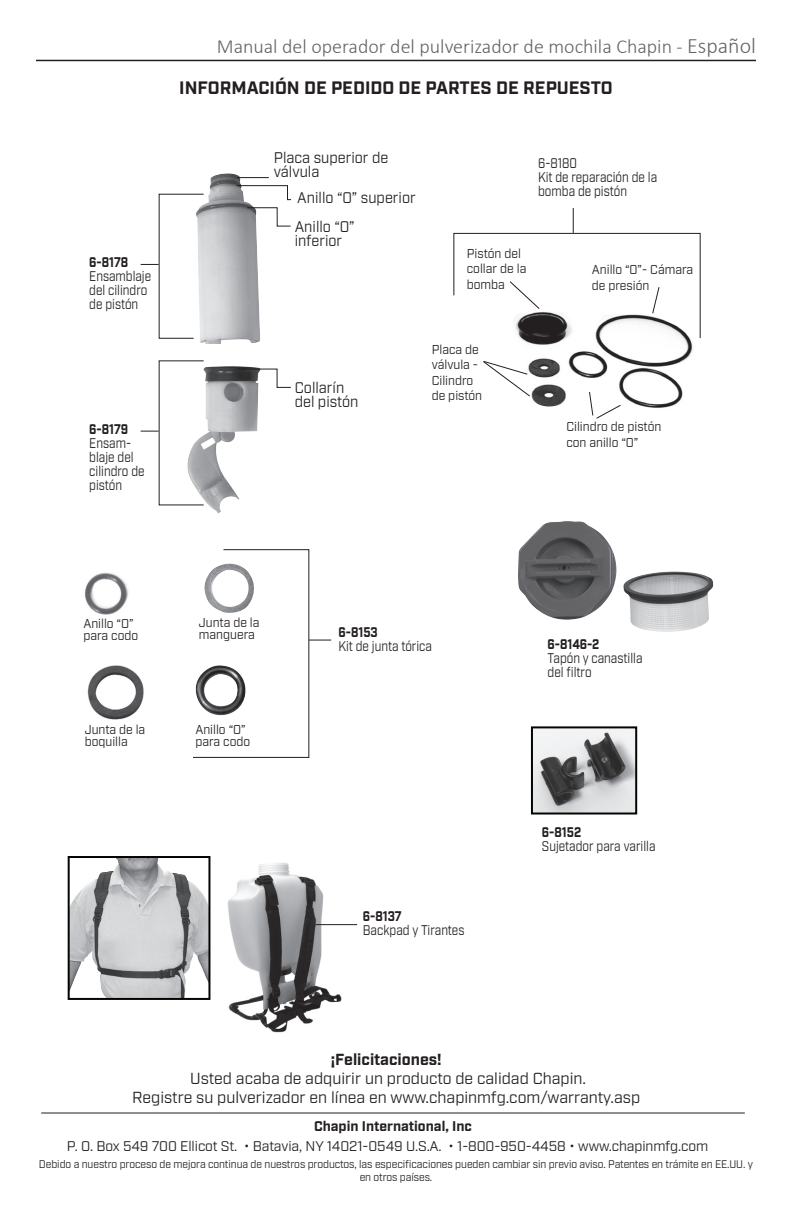
<style>
.page{position:relative;width:792px;height:1224px;background:#fff}
.page>*{position:absolute;margin:0;border:0;box-sizing:border-box;transform-origin:0 0}
.t1{font:300 20px "Calibri";color:#656568}
.t2{font:700 18px "Industry";color:#231f20}
.t3{font:16px/19.2px "Industry";color:#231f20;text-align:center}
.t4{font:700 16px "Industry";color:#231f20}
.t5{font:15.4px/14px "Industry";color:#231f20;scale:.95 1}
.t6{font:14px/14px "Industry";color:#231f20;scale:.85 1}
.t7{font:14px "Industry";color:#231f20}
.t8{font:700 14px "Industry";color:#231f20;scale:.85 1}
.t9{font:700 14px "Industry";color:#231f20}
.t10{font:12.8px/15.4px "Industry";color:#231f20;scale:.95 1}
.t11{font:11px/13.2px "Industry";letter-spacing:-.005em;color:#231f20;text-align:center;scale:.95 1}
.s1{font-size:22px}
</style>
<div class="page">
<img style="left:185px;top:173px;width:76px;height:341px">
<img style="left:521px;top:339px;width:172px;height:69px">
<svg style="left:141px;top:193px;width:64px;height:146px"></svg>
<svg style="left:141px;top:431px;width:18px;height:1px"></svg>
<hr style="left:237px;top:177px;width:32px;height:1px;background:#231f20">
<svg style="left:236px;top:185px;width:56px;height:16px"></svg>
<svg style="left:246px;top:207px;width:45px;height:20px"></svg>
<svg style="left:236px;top:368px;width:55px;height:20px"></svg>
<svg style="left:453px;top:208px;width:248px;height:131px"></svg>
<svg style="left:483px;top:360px;width:48px;height:37px"></svg>
<svg style="left:588px;top:391px;width:34px;height:28px"></svg>
<img style="left:534px;top:729px;width:100px;height:83px">
<div style="left:531px;top:726px;width:106px;height:89px;border:2px solid #040503"></div>
<img style="left:518px;top:521px;width:196px;height:111px">
<hr style="left:41px;top:1113px;width:704px;height:1px;background:#231f20">
<img style="left:85px;top:573px;width:44px;height:42px">
<svg style="left:193px;top:549px;width:138px;height:209px"></svg>
<img style="left:204px;top:564px;width:52px;height:49px">
<img style="left:87px;top:665px;width:57px;height:55px">
<img style="left:196px;top:665px;width:51px;height:50px">
<img style="left:210px;top:856px;width:142px;height:177px">
<hr style="left:316px;top:924px;width:41px;height:1px;background:#231f20">
<img style="left:71px;top:859px;width:136px;height:138px">
<div style="left:68px;top:856px;width:142px;height:144px;border:2px solid #040503"></div>
<hr style="left:36px;top:60px;width:720px;height:1px;background:#231f20">
<h1 class="t1" style="left:217px;top:33px;width:541px">Manual del operador del pulverizador de mochila Chapin - <span class="s1">Español</span></h1>
<h2 class="t2" style="left:179px;top:77px;width:435px">INFORMACIÓN DE PEDIDO DE PARTES DE REPUESTO</h2>
<p class="t8" style="left:89px;top:254px;width:47px">6-8178</p>
<p class="t6" style="left:89px;top:270px;width:74px">Ensamblaje del cilindro de pistón</p>
<p class="t8" style="left:89px;top:421px;width:47px">6-8179</p>
<p class="t6" style="left:89px;top:437px;width:67px">Ensam&shy;blaje del cilindro de pistón</p>
<p class="t5" style="left:274px;top:151px;width:122px">Placa superior de válvula</p>
<p class="t5" style="left:295px;top:183px;width:129px;line-height:29px">Anillo “O” superior<br>Anillo “O”</p>
<p class="t5" style="left:295px;top:234px;width:51px">inferior</p>
<p class="t6" style="left:538px;top:156px;width:142px">6-8180<br>Kit de reparación de la bomba de pistón</p>
<p class="t10" style="left:467px;top:246px;width:64px">Pistón del collar de la bomba</p>
<p class="t10" style="left:592px;top:263px;width:108px">Anillo “O”- Cámara de presión</p>
<p class="t5" style="left:295px;top:381px;width:69px">Collarín del pistón</p>
<p class="t10" style="left:432px;top:342px;width:55px">Placa de válvula -<br>Cilindro de pistón</p>
<p class="t10" style="left:566px;top:419px;width:102px">Cilindro de pistón con anillo “O”</p>
<p class="t10" style="left:83px;top:618px;width:59px;line-height:11.8px">Anillo “O” para codo</p>
<p class="t10" style="left:199px;top:617px;width:65px;line-height:11.8px">Junta de la manguera</p>
<p class="t10" style="left:85px;top:724px;width:65px;line-height:11.8px">Junta de la boquilla</p>
<p class="t10" style="left:195px;top:724px;width:59px;line-height:11.8px">Anillo “O” para codo</p>
<p class="t8" style="left:339px;top:624px;width:48px">6-8153</p>
<p class="t6" style="left:339px;top:639px;width:112px">Kit de junta tórica</p>
<p class="t8" style="left:363px;top:908px;width:47px">6-8137</p>
<p class="t6" style="left:363px;top:923px;width:121px">Backpad y Tirantes</p>
<p class="t8" style="left:548px;top:636px;width:63px">6-8146-2</p>
<p class="t6" style="left:548px;top:651px;width:113px">Tapón y canastilla del fi ltro</p>
<p class="t8" style="left:542px;top:824px;width:48px">6-8152</p>
<p class="t6" style="left:542px;top:840px;width:135px">Sujetador para varilla</p>
<p class="t4" style="left:331px;top:1050px;width:112px">¡Felicitaciones!</p>
<p class="t3" style="left:132px;top:1069px;width:509px">Usted acaba de adquirir un producto de calidad Chapin.<br>Registre su pulverizador en línea en www.chapinmfg.com/warranty.asp</p>
<p class="t9" style="left:314px;top:1117px;width:159px">Chapin International, Inc</p>
<p class="t7" style="left:67px;top:1138px;width:643px">P. O. Box 549 700 Ellicot St. • Batavia, NY 14021-0549 U.S.A. • 1-800-950-4458 • www.chapinmfg.com</p>
<p class="t11" style="left:39px;top:1157px;width:753px">Debido a nuestro proceso de mejora continua de nuestros productos, las especificaciones pueden cambiar sin previo aviso. Patentes en trámite en EE.UU. y en otros países.</p>
</div>
